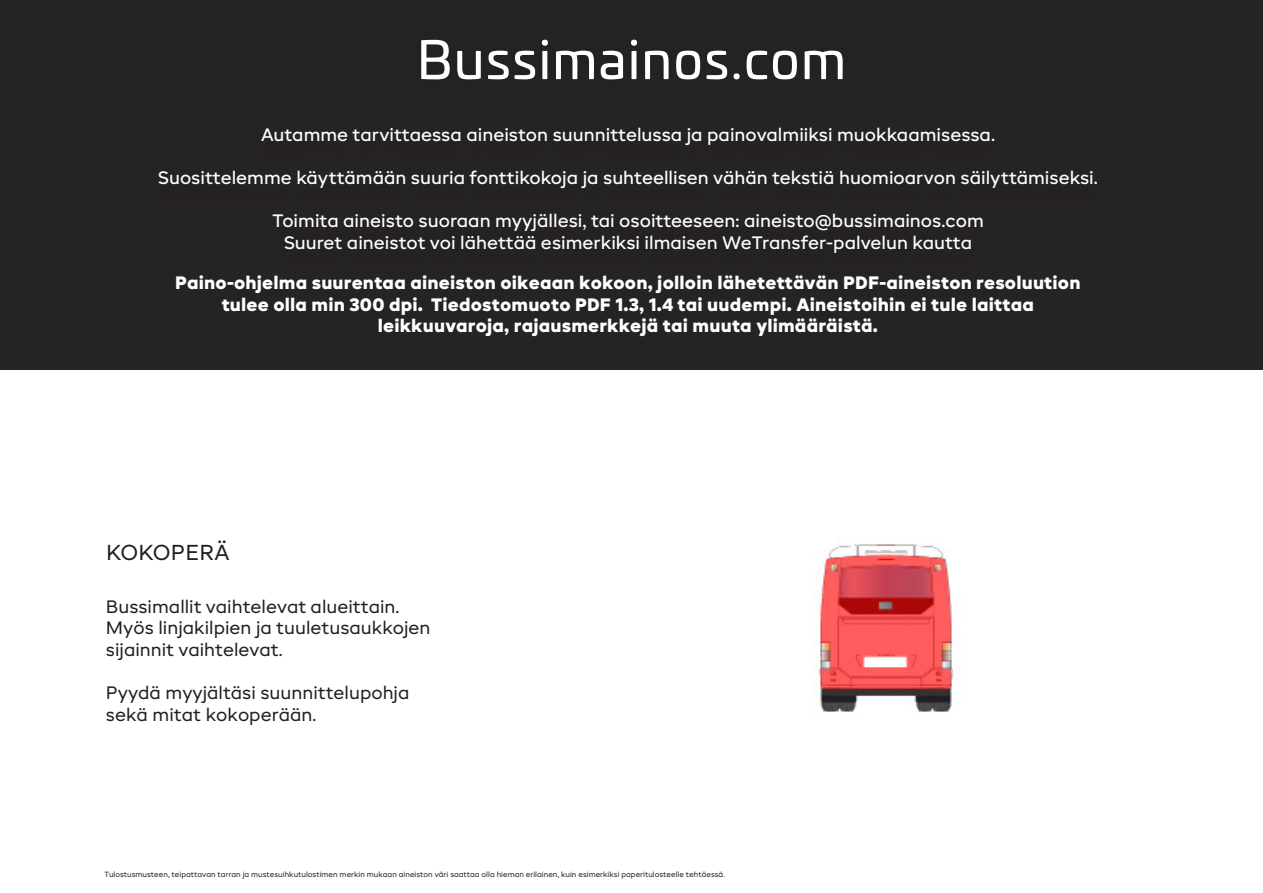
<style>
.page{position:relative;width:1263px;height:893px;background:#fff}
.page>*{position:absolute;margin:0;border:0;box-sizing:border-box;transform-origin:0 0}
.t1{font:51.6px "Univia Pro";letter-spacing:.03em;color:#fff}
.t2{font:21.6px "BR Candor";letter-spacing:.01em;color:#231f20}
.t3{font:500 18px/21.6px "BR Candor";color:#fff;text-align:center}
.t4{font:900 18px/21.6px "BR Candor";letter-spacing:.01em;color:#fff;text-align:center}
.t5{font:18px/21.6px "BR Candor";color:#231f20}
.t6{font:7.5px "BR Candor";color:#231f20}
</style>
<div class="page">
<div style="left:0;top:0;width:1263px;height:369px;background:#262324"></div>
<div style="left:412px;top:30px;width:440px;height:59px;background:#231f20"></div>
<img style="left:819px;top:544px;width:135px;height:168px">
<div style="left:150px;top:134px;width:956px;height:142px;background:#231f20"></div>
<p class="t1" style="left:417px;top:21px;width:430px">Bussimainos.com</p>
<p class="t3" style="left:261px;top:123px;width:735px">Autamme tarvittaessa aineiston suunnittelussa ja painovalmiiksi muokkaamisessa.</p>
<p class="t3" style="left:158px;top:167px;width:941px">Suosittelemme käyttämään suuria fonttikokoja ja suhteellisen vähän tekstiä huomioarvon säilyttämiseksi.</p>
<p class="t3" style="left:272px;top:210px;width:713px">Toimita aineisto suoraan myyjällesi, tai osoitteeseen: aineisto@bussimainos.com<br>Suuret aineistot voi lähettää esimerkiksi ilmaisen WeTransfer-palvelun kautta</p>
<p class="t4" style="left:175px;top:272px;width:907px">Paino-ohjelma suurentaa aineiston oikeaan kokoon, jolloin lähetettävän PDF-aineiston resoluution tulee olla min 300 dpi. Tiedostomuoto PDF 1.3, 1.4 tai uudempi. Aineistoihin ei tule laittaa leikkuuvaroja, rajausmerkkejä tai muuta ylimääräistä.</p>
<p class="t2" style="left:106px;top:539px;width:125px">KOKOPERÄ</p>
<p class="t5" style="left:106px;top:596px;width:326px">Bussimallit vaihtelevat alueittain.<br>Myös linjakilpien ja tuuletusaukkojen sijainnit vaihtelevat.</p>
<p class="t5" style="left:106px;top:682px;width:305px">Pyydä myyjältäsi suunnittelupohja sekä mitat kokoperään.</p>
<p class="t6" style="left:104px;top:870px;width:622px">Tulostusmusteen, teipattavan tarran ja mustesuihkutulostimen merkin mukaan aineiston väri saattaa olla hieman erilainen, kuin esimerkiksi paperitulosteelle tehtäessä.</p>
</div>
